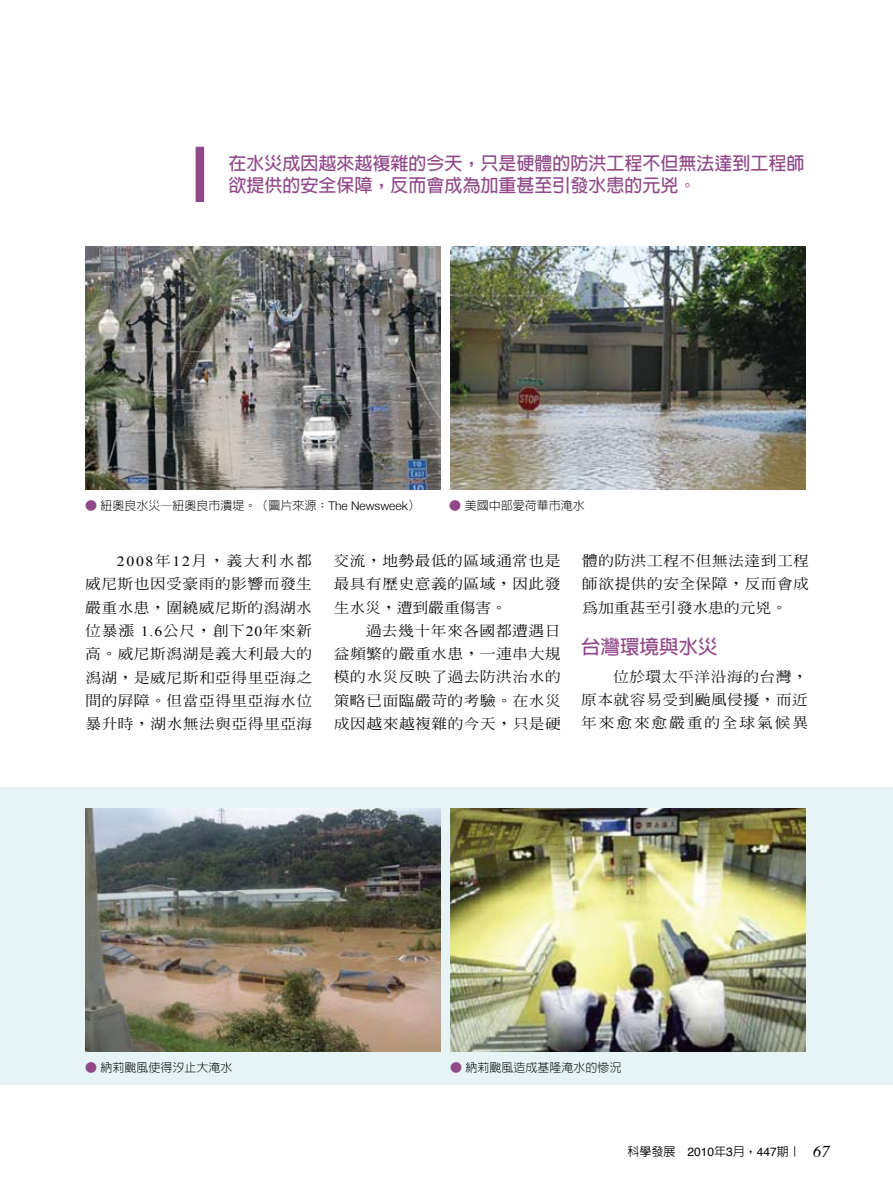
<style>
.page{position:relative;width:893px;height:1191px;background:#fff}
.page>*{position:absolute;margin:0;border:0;box-sizing:border-box;transform-origin:0 0}
.t1{font:700 19.5px "AR Hei B5";color:#904889}
.t2{font:700 18px/22.5px "AR Hei B5";color:#904889}
.t3{font:500 14.1px/23.2px "AR Ming B5";letter-spacing:.03em;color:#000;text-align:justify;scale:1.11 1}
.t4{font:300 12px "AR Hei B5";color:#000}
.t5{font:500 12px "AR Hei B5";color:#000}
.s1{color:#904889}
.s2{font-family:"Helvetica Neue"}
.s3{font-family:"Times New Roman";font-weight:400}
.s4{font-family:"Helvetica";font-weight:400}
.s5{font-family:"Times";font-weight:400;font-style:italic;font-size:16.5px}
</style>
<div class="page">
<div style="left:196px;top:147px;width:8px;height:55px;background:#904889"></div>
<img style="left:85px;top:247px;width:355px;height:242px">
<img style="left:450px;top:247px;width:356px;height:242px">
<div style="left:1px;top:787px;width:892px;height:297px;background:#e6f4f6"></div>
<img style="left:85px;top:808px;width:355px;height:243px">
<img style="left:450px;top:808px;width:356px;height:243px">
<p class="t2" style="left:229px;top:152px;width:577px">在水災成因越來越複雜的今天，只是硬體的防洪工程不但無法達到工程師欲提供的安全保障，反而會成為加重甚至引發水患的元兇。</p>
<p class="t4" style="left:85px;top:500px;width:336px"><span class="s1">●</span> 紐奧良水災—紐奧良市潰堤。（圖片來源：<span class="s2">The Newsweek</span>）</p>
<p class="t4" style="left:449px;top:500px;width:137px"><span class="s1">●</span> 美國中部愛荷華市淹水</p>
<p class="t3" style="left:85px;top:549px;width:206px;text-indent:32px"><span class="s3">2008</span>年<span class="s3">12</span>月，義大利水都威尼斯也因受豪雨的影響而發生嚴重水患，圍繞威尼斯的潟湖水位暴漲 <span class="s3">1.6</span>公尺，創下<span class="s3">20</span>年來新高。威尼斯潟湖是義大利最大的潟湖，是威尼斯和亞得里亞海之間的屏障。但當亞得里亞海水位暴升時，湖水無法與亞得里亞海</p>
<p class="t3" style="left:334px;top:549px;width:206px">交流，地勢最低的區域通常也是最具有歷史意義的區域，因此發生水災，遭到嚴重傷害。</p>
<p class="t3" style="left:334px;top:619px;width:206px;text-indent:32px">過去幾十年來各國都遭遇日益頻繁的嚴重水患，一連串大規模的水災反映了過去防洪治水的策略已面臨嚴苛的考驗。在水災成因越來越複雜的今天，只是硬</p>
<p class="t3" style="left:582px;top:549px;width:206px">體的防洪工程不但無法達到工程師欲提供的安全保障，反而會成為加重甚至引發水患的元兇。</p>
<h1 class="t1" style="left:581px;top:637px;width:138px">台灣環境與水災</h1>
<p class="t3" style="left:581px;top:665px;width:206px;text-indent:32px">位於環太平洋沿海的台灣，原本就容易受到颱風侵擾，而近年來愈來愈嚴重的全球氣候異</p>
<p class="t4" style="left:85px;top:1061px;width:149px"><span class="s1">●</span> 納莉颱風使得汐止大淹水</p>
<p class="t4" style="left:450px;top:1061px;width:173px"><span class="s1">●</span> 納莉颱風造成基隆淹水的慘況</p>
<p class="t5" style="left:627px;top:1145px;width:204px">科學發展 <span class="s4">2010</span>年<span class="s4">3</span>月，<span class="s4">447</span>期｜ <span class="s5">67</span></p>
</div>
